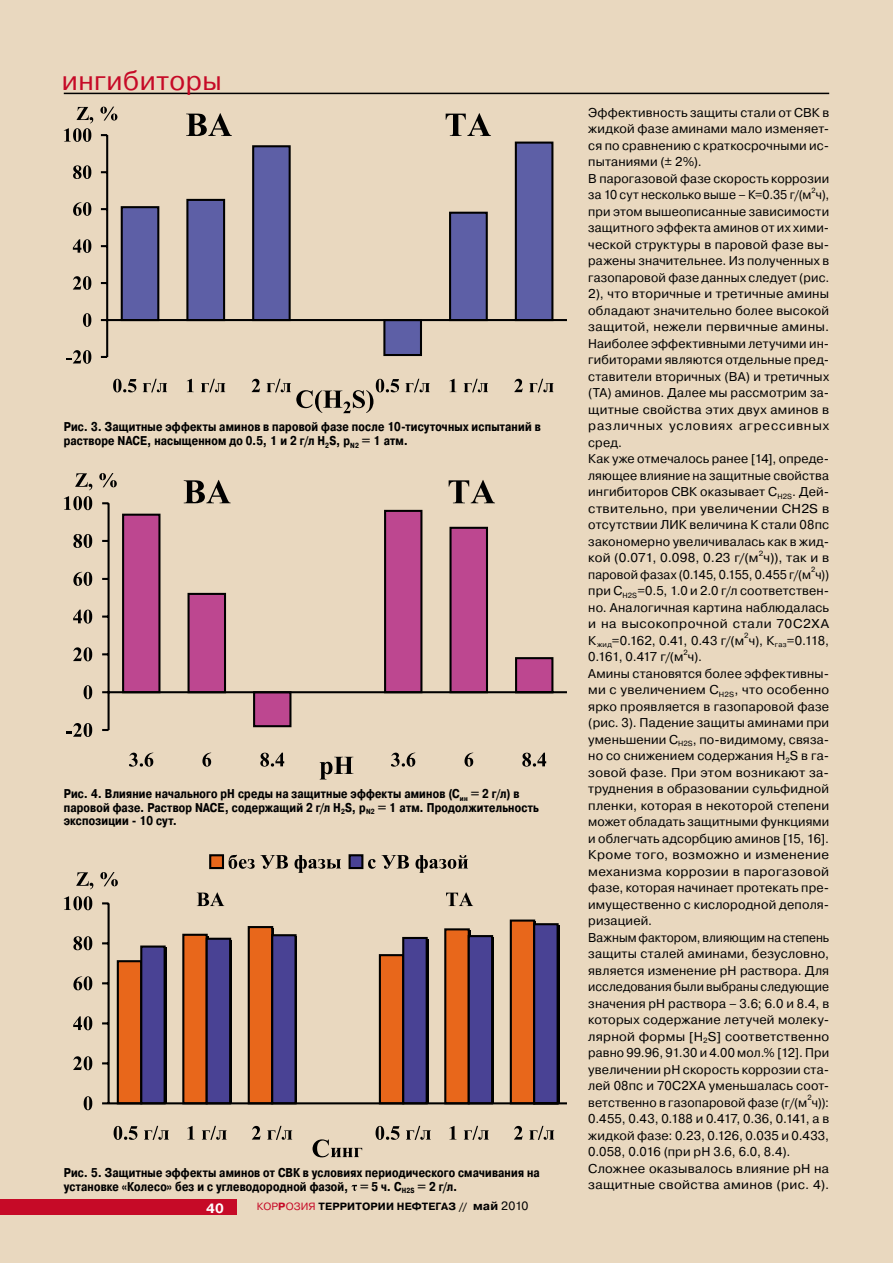
<style>
.page{position:relative;width:893px;height:1263px;background:#e9d8bf}
.page>*{position:absolute;margin:0;border:0;box-sizing:border-box;transform-origin:0 0}
.t1{font:27px "Pragmatica C";letter-spacing:.02em;color:#c60a27}
.t2{font:700 13.5px "Pragmatica C";color:#fff}
.t3{font:12.75px/16.5px "Pragmatica C";letter-spacing:.015em;color:#000}
.t4{font:700 12.75px/13.5px "Pragmatica Cond C";letter-spacing:.015em;color:#000}
.t5{font:12.75px "Pragmatica C";letter-spacing:.015em;color:#000;scale:.96 1}
.t6{font:700 10.5px "Pragmatica C";letter-spacing:.015em;color:#000}
.t7{font:7.5px "Pragmatica C";color:#000}
.t8{font:7.5px "Pragmatica C";color:#000;scale:.96 1}
.t9{font:7.5px "Pragmatica C";color:#000;scale:1.04 1}
.s1{font-weight:400;color:#c60a27}
.s2{color:#c60a27}
.s3{font-size:12px}
.s4{font-weight:400;font-size:12px}
</style>
<div class="page">
<hr style="left:64px;top:93px;width:765px;height:1px;background:#000">
<div style="left:0;top:1199px;width:237px;height:16px;background:#c60a27"></div>
<svg style="left:100px;top:134px;width:467px;height:224px"></svg>
<svg style="left:66px;top:350px;width:25px;height:14px"></svg>
<svg style="left:83px;top:313px;width:8px;height:14px"></svg>
<svg style="left:73px;top:276px;width:18px;height:14px"></svg>
<svg style="left:73px;top:239px;width:18px;height:14px"></svg>
<svg style="left:73px;top:202px;width:18px;height:14px"></svg>
<svg style="left:73px;top:165px;width:18px;height:14px"></svg>
<svg style="left:113px;top:379px;width:23px;height:13px"></svg>
<svg style="left:143px;top:379px;width:24px;height:13px"></svg>
<svg style="left:187px;top:379px;width:7px;height:13px"></svg>
<svg style="left:201px;top:379px;width:24px;height:13px"></svg>
<svg style="left:252px;top:379px;width:8px;height:13px"></svg>
<svg style="left:405px;top:379px;width:25px;height:13px"></svg>
<svg style="left:449px;top:379px;width:7px;height:13px"></svg>
<svg style="left:464px;top:379px;width:24px;height:13px"></svg>
<svg style="left:514px;top:379px;width:9px;height:13px"></svg>
<svg style="left:529px;top:379px;width:25px;height:13px"></svg>
<svg style="left:186px;top:113px;width:46px;height:23px"></svg>
<svg style="left:446px;top:113px;width:45px;height:23px"></svg>
<svg style="left:64px;top:107px;width:29px;height:35px"></svg>
<svg style="left:100px;top:107px;width:17px;height:14px"></svg>
<svg style="left:267px;top:379px;width:132px;height:34px"></svg>
<svg style="left:351px;top:1185px;width:6px;height:6px"></svg>
<svg style="left:102px;top:502px;width:465px;height:229px"></svg>
<svg style="left:66px;top:723px;width:26px;height:14px"></svg>
<svg style="left:84px;top:685px;width:8px;height:14px"></svg>
<svg style="left:73px;top:647px;width:19px;height:14px"></svg>
<svg style="left:73px;top:610px;width:19px;height:14px"></svg>
<svg style="left:73px;top:572px;width:19px;height:14px"></svg>
<svg style="left:73px;top:534px;width:19px;height:14px"></svg>
<svg style="left:64px;top:496px;width:28px;height:14px"></svg>
<svg style="left:129px;top:753px;width:24px;height:14px"></svg>
<svg style="left:202px;top:753px;width:9px;height:14px"></svg>
<svg style="left:260px;top:753px;width:24px;height:14px"></svg>
<svg style="left:391px;top:753px;width:24px;height:14px"></svg>
<svg style="left:464px;top:753px;width:9px;height:14px"></svg>
<svg style="left:522px;top:753px;width:24px;height:14px"></svg>
<svg style="left:184px;top:480px;width:47px;height:23px"></svg>
<svg style="left:449px;top:480px;width:46px;height:23px"></svg>
<svg style="left:75px;top:473px;width:17px;height:17px"></svg>
<svg style="left:99px;top:473px;width:18px;height:14px"></svg>
<svg style="left:320px;top:757px;width:33px;height:22px"></svg>
<svg style="left:102px;top:902px;width:465px;height:203px"></svg>
<svg style="left:84px;top:1096px;width:8px;height:14px"></svg>
<svg style="left:73px;top:1056px;width:19px;height:14px"></svg>
<svg style="left:73px;top:1016px;width:19px;height:14px"></svg>
<svg style="left:73px;top:976px;width:19px;height:14px"></svg>
<svg style="left:73px;top:936px;width:19px;height:14px"></svg>
<svg style="left:64px;top:896px;width:28px;height:14px"></svg>
<svg style="left:114px;top:1126px;width:23px;height:14px"></svg>
<svg style="left:144px;top:1126px;width:25px;height:14px"></svg>
<svg style="left:187px;top:1126px;width:6px;height:13px"></svg>
<svg style="left:202px;top:1126px;width:25px;height:14px"></svg>
<svg style="left:252px;top:1126px;width:9px;height:13px"></svg>
<svg style="left:267px;top:1126px;width:25px;height:14px"></svg>
<svg style="left:376px;top:1126px;width:23px;height:14px"></svg>
<svg style="left:406px;top:1126px;width:25px;height:14px"></svg>
<svg style="left:449px;top:1126px;width:6px;height:13px"></svg>
<svg style="left:464px;top:1126px;width:25px;height:14px"></svg>
<svg style="left:514px;top:1126px;width:9px;height:13px"></svg>
<svg style="left:529px;top:1126px;width:25px;height:14px"></svg>
<svg style="left:197px;top:892px;width:27px;height:14px"></svg>
<svg style="left:446px;top:892px;width:27px;height:14px"></svg>
<svg style="left:76px;top:872px;width:17px;height:17px"></svg>
<svg style="left:100px;top:872px;width:18px;height:14px"></svg>
<div style="left:210px;top:855px;width:13px;height:13px;background:#e8671b"></div>
<div style="left:209px;top:854px;width:15px;height:15px;border:2px solid #000"></div>
<svg style="left:229px;top:855px;width:59px;height:14px"></svg>
<svg style="left:294px;top:855px;width:47px;height:18px"></svg>
<div style="left:350px;top:855px;width:12px;height:13px;background:#494294"></div>
<div style="left:349px;top:854px;width:14px;height:15px;border:2px solid #000"></div>
<svg style="left:368px;top:855px;width:41px;height:14px"></svg>
<svg style="left:415px;top:855px;width:53px;height:18px"></svg>
<svg style="left:313px;top:1139px;width:49px;height:18px"></svg>
<h1 class="t1" style="left:62px;top:66px;width:161px">ингибиторы</h1>
<p class="t4" style="left:64px;top:420px;width:478px">Рис. 3. Защитные эффекты аминов в паровой фазе после 10-тисуточных испытаний в растворе NACE, насыщенном до 0.5, 1 и 2 г/л H<sub>2</sub>S, р<sub>N2</sub> = 1 атм.</p>
<p class="t4" style="left:64px;top:787px;width:477px">Рис. 4. Влияние начального рН среды на защитные эффекты аминов (С<sub>ин</sub> = 2 г/л) в паровой фазе. Раствор NACE, содержащий 2 г/л H<sub>2</sub>S, р<sub>N2</sub> = 1 атм. Продолжительность экспозиции - 10 сут.</p>
<p class="t4" style="left:64px;top:1166px;width:477px">Рис. 5. Защитные эффекты аминов от СВК в условиях периодического смачивания на установке «Колесо» без и с углеводородной фазой, = 5 ч. С<sub>H2S</sub> = 2 г/л.</p>
<p class="t2" style="left:206px;top:1200px;width:19px">40</p>
<p class="t6" style="left:257px;top:1200px;width:273px"><span class="s1">КОР</span><span class="s2">Р</span><span class="s1">ОЗИЯ</span> ТЕРРИТОРИИ НЕФТЕГАЗ // <span class="s3">май</span> <span class="s4">2010</span></p>
<p class="t3" style="left:588px;top:104px;width:242px">Эффективность защиты стали от СВК в жидкой фазе аминами мало изменяет&shy;ся по сравнению с краткосрочными ис&shy;пытаниями (± 2%).<br>В парогазовой фазе скорость коррозии за 10 сут несколько выше – К=0.35 г/(м ч),</p>
<p class="t8" style="left:811px;top:186px;width:6px">2</p>
<p class="t3" style="left:588px;top:203px;width:242px">при этом вышеописанные зависимости защитного эффекта аминов от их хими&shy;ческой структуры в паровой фазе вы&shy;ражены значительнее. Из полученных в газопаровой фазе данных следует (рис.<br>2), что вторичные и третичные амины обладают значительно более высокой защитой, нежели первичные амины.<br>Наиболее эффективными летучими ин&shy;гибиторами являются отдельные пред&shy;ставители вторичных (ВА) и третичных (ТА) аминов. Далее мы рассмотрим за&shy;щитные свойства этих двух аминов в различных условиях агрессивных сред.<br>Как уже отмечалось ранее [14], опреде&shy;ляющее влияние на защитные свойства ингибиторов СВК оказывает С<sub>H2S</sub>. Дей&shy;ствительно, при увеличении СH2S в отсутствии ЛИК величина К стали 08пс закономерно увеличивалась как в жид&shy;кой (0.071, 0.098, 0.23 г/(м ч)), так и в</p>
<p class="t9" style="left:759px;top:549px;width:6px">2</p>
<p class="t5" style="left:588px;top:567px;width:252px">паровой фазах (0.145, 0.155, 0.455 г/(м ч))</p>
<p class="t8" style="left:811px;top:565px;width:6px">2</p>
<p class="t3" style="left:588px;top:582px;width:242px;text-align:justify">при С<sub>H2S</sub>=0.5, 1.0 и 2.0 г/л соответствен&shy;но. Аналогичная картина наблюдалась и на высокопрочной стали 70С2ХА К<sub>жид</sub>=0.162, 0.41, 0.43 г/(м ч), К<sub>газ</sub>=0.118,</p>
<p class="t7" style="left:744px;top:631px;width:6px">2</p>
<p class="t7" style="left:683px;top:648px;width:6px">2</p>
<p class="t3" style="left:588px;top:665px;width:243px">Амины становятся более эффективны&shy;ми с увеличением С<sub>H2S</sub>, что особенно ярко проявляется в газопаровой фазе (рис. 3). Падение защиты аминами при уменьшении С<sub>H2S</sub>, по-видимому, связа&shy;но со снижением содержания H<sub>2</sub>S в га&shy;зовой фазе. При этом возникают за&shy;труднения в образовании сульфидной пленки, которая в некоторой степени может обладать защитными функциями и облегчать адсорбцию аминов [15, 16].<br>Кроме того, возможно и изменение механизма коррозии в парогазовой фазе, которая начинает протекать пре&shy;имущественно с кислородной деполя&shy;ризацией.<br>Важным фактором, влияющим на степень защиты сталей аминами, безусловно, является изменение рН раствора. Для исследования были выбраны следующие значения рН раствора – 3.6; 6.0 и 8.4, в которых содержание летучей молеку&shy;лярной формы [H<sub>2</sub>S] соответственно равно 99.96, 91.30 и 4.00 мол.% [12]. При увеличении рН скорость коррозии ста&shy;лей 08пс и 70С2ХА уменьшалась соот&shy;ветственно в газопаровой фазе (г/(м ч)):</p>
<p class="t3" style="left:588px;top:648px;width:115px">0.161, 0.417 г/(м ч).</p>
<p class="t7" style="left:807px;top:1093px;width:6px">2</p>
<p class="t3" style="left:588px;top:1110px;width:242px">0.455, 0.43, 0.188 и 0.417, 0.36, 0.141, а в жидкой фазе: 0.23, 0.126, 0.035 и 0.433, 0.058, 0.016 (при рН 3.6, 6.0, 8.4).<br>Сложнее оказывалось влияние рН на защитные свойства аминов (рис. 4).</p>
</div>
